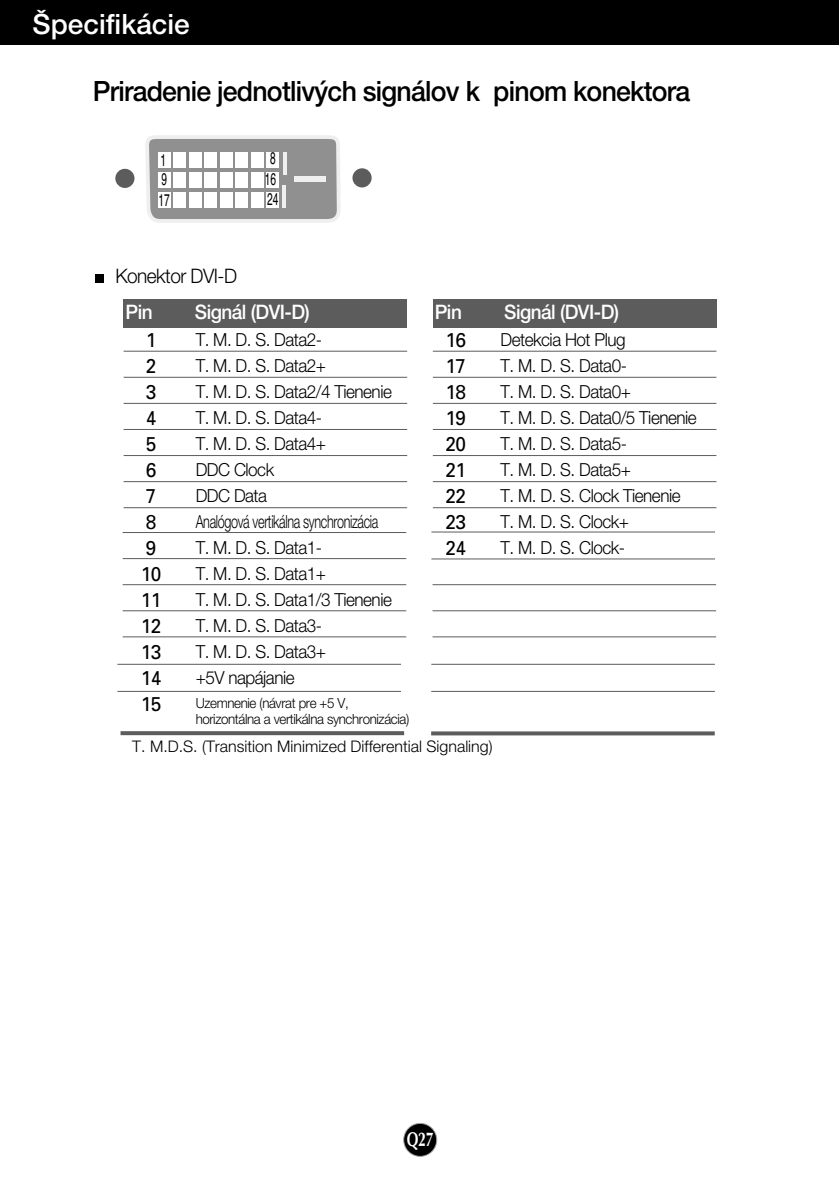
<style>
.page{position:relative;width:839px;height:1189px;background:#fff}
.page>*{position:absolute;margin:0;border:0;box-sizing:border-box;transform-origin:0 0}
.t1{font:500 28px "Helvetica Neue CE";letter-spacing:-.03em;color:#000;scale:.95 1}
.t2{font:500 28px "Helvetica Neue CE";color:#fff}
.t3{font:20px/26px "Univers";letter-spacing:-.03em;color:#000;scale:.95 1}
.t4{font:500 20px "Helvetica Neue CE";letter-spacing:-.03em;color:#fff;scale:.95 1}
.t5{font:300 20px "Helvetica Neue CE";letter-spacing:-.03em;color:#000;scale:.95 1}
.t6{font:700 20px "Optima";color:#fff;scale:.7 1}
.t7{font:300 18px/26px "Helvetica Neue CE";letter-spacing:-.03em;color:#000;scale:.95 1}
.t8{font:17px/20.2px "Helvetica";color:#000;scale:.6 1}
.t9{font:300 16px "Helvetica Neue CE";color:#000}
.t10{font:300 14px/16px "Helvetica Neue CE";letter-spacing:-.03em;color:#000;scale:.95 1}
</style>
<div class="page">
<div style="left:403px;top:1123px;width:34px;height:33px;background:#000;border-radius:50%"></div>
<div style="left:403px;top:1123px;width:34px;height:34px;border:2px solid #a5a5a5;border-radius:50%"></div>
<div style="left:0;top:0;width:839px;height:45px;background:#000"></div>
<div style="left:115px;top:169px;width:19px;height:19px;background:#5c5c5c;border-radius:50%"></div>
<div style="left:352px;top:168px;width:19px;height:19px;background:#5c5c5c;border-radius:50%"></div>
<svg style="left:145px;top:135px;width:195px;height:88px"></svg>
<svg style="left:282px;top:152px;width:4px;height:22px"></svg>
<div style="left:158px;top:192px;width:12px;height:16px;background:#fff"></div>
<div style="left:173px;top:192px;width:12px;height:16px;background:#fff"></div>
<div style="left:189px;top:192px;width:12px;height:16px;background:#fff"></div>
<div style="left:204px;top:192px;width:12px;height:16px;background:#fff"></div>
<div style="left:220px;top:192px;width:12px;height:16px;background:#fff"></div>
<div style="left:235px;top:192px;width:12px;height:16px;background:#fff"></div>
<div style="left:251px;top:192px;width:12px;height:16px;background:#fff"></div>
<div style="left:266px;top:192px;width:12px;height:16px;background:#fff"></div>
<div style="left:158px;top:172px;width:12px;height:16px;background:#fff"></div>
<div style="left:173px;top:172px;width:12px;height:16px;background:#fff"></div>
<div style="left:189px;top:172px;width:12px;height:16px;background:#fff"></div>
<div style="left:204px;top:172px;width:12px;height:16px;background:#fff"></div>
<div style="left:220px;top:172px;width:12px;height:16px;background:#fff"></div>
<div style="left:235px;top:172px;width:12px;height:16px;background:#fff"></div>
<div style="left:251px;top:172px;width:12px;height:16px;background:#fff"></div>
<div style="left:266px;top:172px;width:12px;height:16px;background:#fff"></div>
<div style="left:158px;top:152px;width:12px;height:16px;background:#fff"></div>
<div style="left:173px;top:152px;width:12px;height:16px;background:#fff"></div>
<div style="left:189px;top:152px;width:12px;height:16px;background:#fff"></div>
<div style="left:204px;top:152px;width:12px;height:16px;background:#fff"></div>
<div style="left:220px;top:152px;width:12px;height:16px;background:#fff"></div>
<div style="left:235px;top:152px;width:12px;height:16px;background:#fff"></div>
<div style="left:251px;top:152px;width:12px;height:16px;background:#fff"></div>
<div style="left:266px;top:152px;width:12px;height:16px;background:#fff"></div>
<hr style="left:282px;top:185px;width:4px;height:23px;background:#efefef">
<div style="left:294px;top:176px;width:32px;height:6px;background:#efefef"></div>
<div style="left:124px;top:300px;width:283px;height:28px;background:#5c5c5c"></div>
<hr style="left:124px;top:351px;width:283px;height:1px;background:#5c5c5c">
<hr style="left:124px;top:377px;width:283px;height:1px;background:#5c5c5c">
<hr style="left:124px;top:403px;width:283px;height:1px;background:#5c5c5c">
<hr style="left:124px;top:429px;width:283px;height:1px;background:#5c5c5c">
<hr style="left:124px;top:455px;width:283px;height:1px;background:#5c5c5c">
<hr style="left:124px;top:481px;width:283px;height:1px;background:#5c5c5c">
<hr style="left:124px;top:507px;width:283px;height:1px;background:#5c5c5c">
<svg style="left:120px;top:731px;width:284px;height:4px"></svg>
<div style="left:433px;top:300px;width:283px;height:28px;background:#5c5c5c"></div>
<hr style="left:433px;top:351px;width:283px;height:1px;background:#5c5c5c">
<hr style="left:433px;top:377px;width:283px;height:1px;background:#5c5c5c">
<hr style="left:433px;top:403px;width:283px;height:1px;background:#5c5c5c">
<hr style="left:433px;top:429px;width:283px;height:1px;background:#5c5c5c">
<hr style="left:433px;top:455px;width:283px;height:1px;background:#5c5c5c">
<hr style="left:433px;top:481px;width:283px;height:1px;background:#5c5c5c">
<hr style="left:433px;top:507px;width:283px;height:1px;background:#5c5c5c">
<svg style="left:431px;top:731px;width:283px;height:4px"></svg>
<hr style="left:123px;top:532px;width:283px;height:1px;background:#5c5c5c">
<hr style="left:123px;top:558px;width:283px;height:1px;background:#5c5c5c">
<hr style="left:123px;top:584px;width:283px;height:1px;background:#5c5c5c">
<hr style="left:123px;top:610px;width:283px;height:1px;background:#5c5c5c">
<hr style="left:123px;top:636px;width:283px;height:1px;background:#5c5c5c">
<hr style="left:117px;top:664px;width:284px;height:1px;background:#5c5c5c">
<hr style="left:431px;top:531px;width:284px;height:1px;background:#5c5c5c">
<hr style="left:431px;top:558px;width:284px;height:1px;background:#5c5c5c">
<hr style="left:117px;top:691px;width:284px;height:1px;background:#5c5c5c">
<hr style="left:432px;top:584px;width:284px;height:1px;background:#5c5c5c">
<hr style="left:432px;top:610px;width:284px;height:1px;background:#5c5c5c">
<hr style="left:432px;top:636px;width:284px;height:1px;background:#5c5c5c">
<hr style="left:431px;top:664px;width:284px;height:1px;background:#5c5c5c">
<hr style="left:431px;top:691px;width:284px;height:1px;background:#5c5c5c">
<div style="left:95px;top:274px;width:8px;height:9px;background:#000"></div>
<h1 class="t2" style="left:33px;top:14px;width:159px">·pecifikácie</h1>
<h1 class="t1" style="left:93px;top:81px;width:630px">Priradenie jednotliv˘ch signálov k pinom konektora</h1>
<p class="t8" style="left:160px;top:151px;width:11px">1</p>
<p class="t8" style="left:270px;top:150px;width:11px">8</p>
<p class="t8" style="left:158px;top:171px;width:20px">9<br>17</p>
<p class="t8" style="left:265px;top:171px;width:20px">16</p>
<p class="t8" style="left:267px;top:190px;width:20px">24</p>
<p class="t5" style="left:115px;top:269px;width:129px">Konektor DVI-D</p>
<p class="t4" style="left:126px;top:305px;width:30px">Pin</p>
<p class="t4" style="left:195px;top:305px;width:122px">Signál (DVI-D)</p>
<p class="t3" style="left:141px;top:329px;width:23px">1<br>2<br>3<br>4<br>5<br>6<br>7<br>8<br>9<br>10<br>11<br>12<br>13<br>14<br>15</p>
<p class="t7" style="left:196px;top:328px;width:208px">T. M. D. S. Data2-<br>T. M. D. S. Data2+<br>T. M. D. S. Data2/4 Tienenie<br>T. M. D. S. Data4-<br>T. M. D. S. Data4+<br>DDC Clock<br>DDC Data<br>Analógová vertikálna synchronizácia<br>T. M. D. S. Data1-<br>T. M. D. S. Data1+<br>T. M. D. S. Data1/3 Tienenie<br>T. M. D. S. Data3-<br>T. M. D. S. Data3+<br>+5V napájanie</p>
<p class="t10" style="left:196px;top:696px;width:226px">Uzemnenie (návrat pre +5 V, horizontálna a vertikálna synchronizácia)</p>
<p class="t4" style="left:435px;top:305px;width:30px">Pin</p>
<p class="t4" style="left:504px;top:305px;width:122px">Signál (DVI-D)</p>
<p class="t3" style="left:445px;top:329px;width:23px;text-align:justify">16<br>17<br>18<br>19<br>20<br>21<br>22<br>23<br>24</p>
<p class="t7" style="left:500px;top:328px;width:208px">Detekcia Hot Plug<br>T. M. D. S. Data0-<br>T. M. D. S. Data0+<br>T. M. D. S. Data0/5 Tienenie<br>T. M. D. S. Data5-<br>T. M. D. S. Data5+<br>T. M. D. S. Clock Tienenie<br>T. M. D. S. Clock+<br>T. M. D. S. Clock-</p>
<p class="t9" style="left:132px;top:740px;width:362px">T. M.D.S. (Transition Minimized Differential Signaling)</p>
<p class="t6" style="left:407px;top:1131px;width:39px">Q27</p>
</div>
